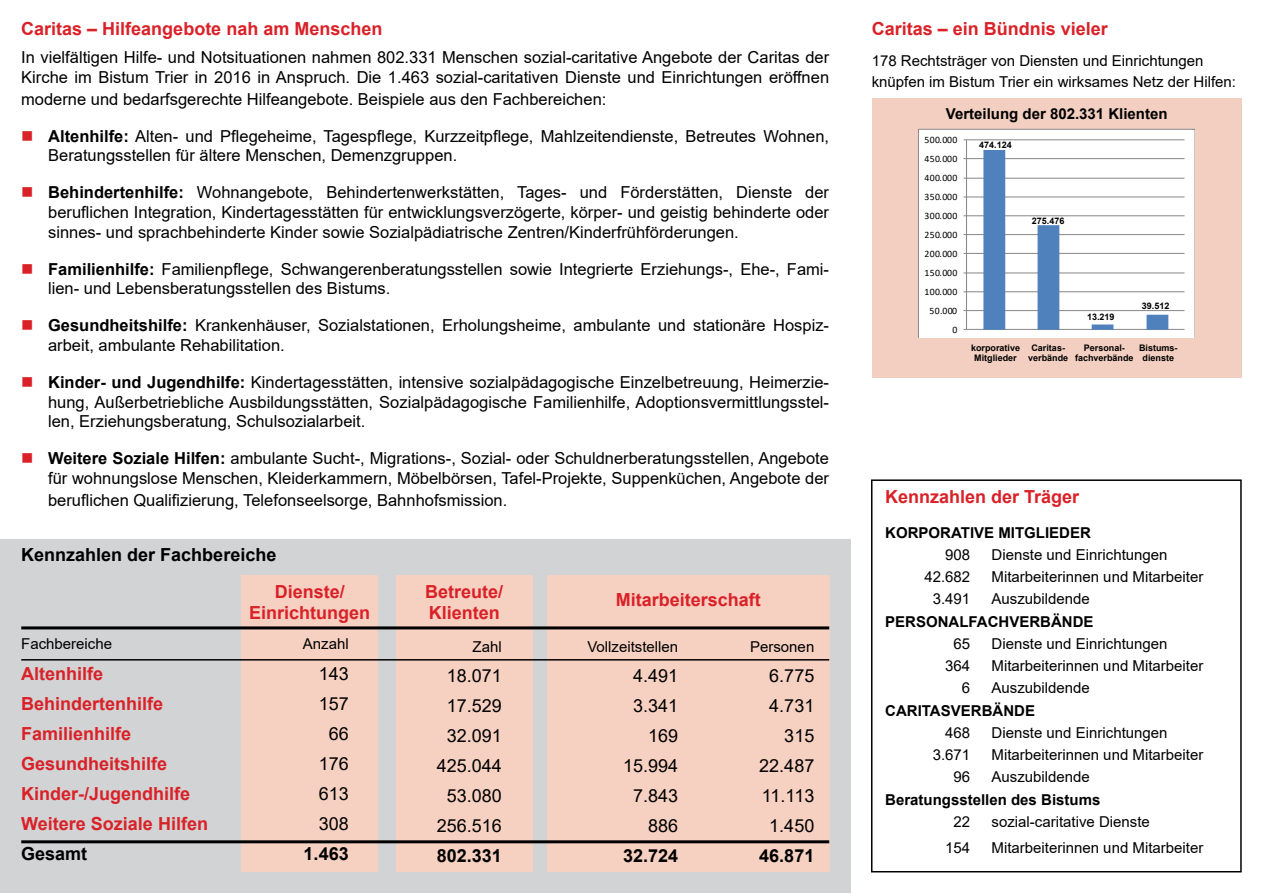
<style>
.page{position:relative;width:1263px;height:893px;background:#fff}
.page>*{position:absolute;margin:0;border:0;box-sizing:border-box;transform-origin:0 0}
.t1{font:700 18px/30.2px "Arial";color:#da2128}
.t2{font:18px/30.2px "Arial";color:#000;text-align:center}
.t3{font:700 18px "Arial";color:#000}
.t4{font:16.5px/19.8px "Arial";color:#000}
.t5{font:15px/21.6px "Arial";color:#000}
.t6{font:700 15px "Arial";color:#000}
.t7{font:9.75px "Calibri";letter-spacing:.03em;color:#000}
.t8{font:700 9px/10.8px "Arial";color:#000;text-align:center}
.s1{font-weight:700}
</style>
<div class="page">
<div style="left:872px;top:98px;width:370px;height:279px;background:#f3cfc1"></div>
<div style="left:0;top:539px;width:850px;height:354px;background:#d1d3d4"></div>
<div style="left:242px;top:575px;width:136px;height:297px;background:#f6d0c1"></div>
<div style="left:547px;top:575px;width:282px;height:297px;background:#f6d0c1"></div>
<div style="left:396px;top:575px;width:136px;height:297px;background:#f6d0c1"></div>
<hr style="left:21px;top:626px;width:808px;height:3px;background:#000">
<hr style="left:21px;top:840px;width:808px;height:3px;background:#000">
<hr style="left:21px;top:659px;width:808px;height:2px;background:#000">
<div style="left:871px;top:479px;width:371px;height:393px;border:2px solid #000"></div>
<svg style="left:918px;top:129px;width:277px;height:208px;background:#e4eaf1"></svg>
<div style="left:976px;top:141px;width:39px;height:7px;background:#fff"></div>
<p class="t1" style="left:21px;top:14px;width:363px">Caritas – Hilfeangebote nah am Menschen</p>
<p class="t4" style="left:21px;top:48px;width:809px">In vielfältigen Hilfe- und Notsituationen nahmen 802.331 Menschen sozial-caritative Angebote der Caritas der<br>Kirche im Bistum Trier in 2016 in Anspruch. Die 1.463 sozial-caritativen Dienste und Einrichtungen eröffnen</p>
<p class="t4" style="left:21px;top:89px;width:587px">moderne und bedarfsgerechte Hilfeangebote. Beispiele aus den Fachbereichen:</p>
<p class="t4" style="left:48px;top:126px;width:782px"><span class="s1">Altenhilfe:</span> Alten- und Pflegeheime, Tagespflege, Kurzzeitpflege, Mahlzeitendienste, Betreutes Wohnen,<br>Beratungsstellen für ältere Menschen, Demenzgruppen.</p>
<p class="t4" style="left:48px;top:182px;width:782px;text-align:justify"><span class="s1">Behindertenhilfe:</span> Wohnangebote, Behindertenwerkstätten, Tages- und Förderstätten, Dienste der beruflichen Integration, Kindertagesstätten für entwicklungsverzögerte, körper- und geistig behinderte oder sinnes- und sprachbehinderte Kinder sowie Sozialpädiatrische Zentren/Kinderfrühförderungen.</p>
<p class="t4" style="left:48px;top:259px;width:782px"><span class="s1">Familienhilfe:</span> Familienpflege, Schwangerenberatungsstellen sowie Integrierte Erziehungs-, Ehe-, Fami&shy;lien- und Lebensberatungsstellen des Bistums.</p>
<p class="t4" style="left:48px;top:315px;width:782px"><span class="s1">Gesundheitshilfe:</span> Krankenhäuser, Sozialstationen, Erholungsheime, ambulante und stationäre Hospiz&shy;arbeit, ambulante Rehabilitation.</p>
<p class="t4" style="left:48px;top:372px;width:782px;text-align:justify"><span class="s1">Kinder- und Jugendhilfe:</span> Kindertagesstätten, intensive sozialpädagogische Einzelbetreuung, Heimerzie&shy;hung, Außerbetriebliche Ausbildungsstätten, Sozialpädagogische Familienhilfe, Adoptionsvermittlungsstel&shy;len, Erziehungsberatung, Schulsozialarbeit.</p>
<p class="t4" style="left:48px;top:448px;width:782px"><span class="s1">Weitere Soziale Hilfen:</span> ambulante Sucht-, Migrations-, Sozial- oder Schuldnerberatungsstellen, Angebote für wohnungslose Menschen, Kleiderkammern, Möbelbörsen, Tafel-Projekte, Suppenküchen, Angebote der</p>
<p class="t4" style="left:48px;top:490px;width:461px">beruflichen Qualifizierung, Telefonseelsorge, Bahnhofsmission.</p>
<p class="t3" style="left:21px;top:542px;width:257px">Kennzahlen der Fachbereiche</p>
<p class="t1" style="left:249px;top:581px;width:123px;line-height:21.6px;text-align:center">Dienste/<br>Einrichtungen</p>
<p class="t1" style="left:425px;top:581px;width:80px;line-height:21.6px">Betreute/<br>Klienten</p>
<p class="t1" style="left:616px;top:585px;width:147px">Mitarbeiterschaft</p>
<p class="t5" style="left:21px;top:633px;width:92px">Fachbereiche</p>
<p class="t1" style="left:21px;top:658px;width:188px">Altenhilfe<br>Behindertenhilfe<br>Familienhilfe<br>Gesundheitshilfe<br>Kinder-/Jugendhilfe<br>Weitere Soziale Hilfen</p>
<p class="t3" style="left:21px;top:841px;width:68px">Gesamt</p>
<p class="t5" style="left:303px;top:633px;width:47px">Anzahl</p>
<p class="t2" style="left:319px;top:658px;width:32px">143<br>157<br>66<br>176<br>613<br>308</p>
<p class="t3" style="left:304px;top:841px;width:47px">1.463</p>
<p class="t5" style="left:473px;top:635px;width:31px">Zahl</p>
<p class="t2" style="left:437px;top:660px;width:67px">18.071<br>17.529<br>32.091<br>425.044<br>53.080<br>256.516</p>
<p class="t3" style="left:437px;top:843px;width:67px">802.331</p>
<p class="t5" style="left:587px;top:635px;width:92px">Vollzeitstellen</p>
<p class="t5" style="left:750px;top:635px;width:66px">Personen</p>
<p class="t2" style="left:633px;top:660px;width:47px">4.491</p>
<p class="t2" style="left:769px;top:660px;width:47px">6.775</p>
<p class="t2" style="left:633px;top:690px;width:47px">3.341</p>
<p class="t2" style="left:769px;top:690px;width:47px">4.731</p>
<p class="t2" style="left:648px;top:720px;width:32px">169</p>
<p class="t2" style="left:784px;top:720px;width:32px">315</p>
<p class="t2" style="left:623px;top:750px;width:57px">15.994</p>
<p class="t2" style="left:759px;top:750px;width:57px">22.487</p>
<p class="t2" style="left:633px;top:781px;width:47px">7.843</p>
<p class="t2" style="left:762px;top:781px;width:54px">11.113</p>
<p class="t2" style="left:648px;top:811px;width:32px">886</p>
<p class="t2" style="left:769px;top:811px;width:47px">1.450</p>
<p class="t3" style="left:623px;top:843px;width:57px">32.724</p>
<p class="t3" style="left:759px;top:843px;width:57px">46.871</p>
<p class="t1" style="left:872px;top:14px;width:238px">Caritas – ein Bündnis vieler</p>
<p class="t5" style="left:872px;top:50px;width:366px">178 Rechtsträger von Diensten und Einrichtungen knüpfen im Bistum Trier ein wirksames Netz der Hilfen:</p>
<p class="t6" style="left:946px;top:103px;width:223px">Verteilung der 802.331 Klienten</p>
<p class="t7" style="left:924px;top:133px;width:34px">500.000</p>
<p class="t7" style="left:924px;top:152px;width:34px">450.000</p>
<p class="t7" style="left:924px;top:171px;width:34px">400.000</p>
<p class="t7" style="left:924px;top:190px;width:34px">350.000</p>
<p class="t7" style="left:924px;top:209px;width:34px">300.000</p>
<p class="t7" style="left:924px;top:228px;width:34px">250.000</p>
<p class="t7" style="left:924px;top:247px;width:34px">200.000</p>
<p class="t7" style="left:924px;top:266px;width:34px">150.000</p>
<p class="t7" style="left:924px;top:285px;width:34px">100.000</p>
<p class="t7" style="left:930px;top:304px;width:29px">50.000</p>
<p class="t7" style="left:952px;top:323px;width:6px">0</p>
<p class="t8" style="left:979px;top:139px;width:34px">474.124</p>
<p class="t8" style="left:1032px;top:215px;width:34px">275.476</p>
<p class="t8" style="left:1087px;top:311px;width:29px">13.219</p>
<p class="t8" style="left:1142px;top:301px;width:29px">39.512</p>
<p class="t8" style="left:971px;top:342px;width:51px">korporative<br>Mitglieder</p>
<p class="t8" style="left:1028px;top:342px;width:42px">Caritas&shy;verbände</p>
<p class="t8" style="left:1075px;top:342px;width:60px">Personal&shy;fachverbände</p>
<p class="t8" style="left:1139px;top:342px;width:40px">Bistums&shy;dienste</p>
<p class="t1" style="left:885px;top:481px;width:196px">Kennzahlen der Träger</p>
<p class="t6" style="left:885px;top:522px;width:207px">KORPORATIVE MITGLIEDER</p>
<p class="t5" style="left:945px;top:544px;width:27px">908</p>
<p class="t5" style="left:991px;top:544px;width:177px">Dienste und Einrichtungen</p>
<p class="t5" style="left:924px;top:566px;width:47px">42.682</p>
<p class="t5" style="left:991px;top:566px;width:213px">Mitarbeiterinnen und Mitarbeiter</p>
<p class="t5" style="left:933px;top:588px;width:39px">3.491</p>
<p class="t5" style="left:991px;top:588px;width:100px">Auszubildende</p>
<p class="t6" style="left:885px;top:611px;width:210px">PERSONALFACHVERBÄNDE</p>
<p class="t5" style="left:954px;top:633px;width:18px">65</p>
<p class="t5" style="left:991px;top:633px;width:177px">Dienste und Einrichtungen</p>
<p class="t5" style="left:945px;top:655px;width:27px">364</p>
<p class="t5" style="left:991px;top:655px;width:213px">Mitarbeiterinnen und Mitarbeiter</p>
<p class="t5" style="left:962px;top:677px;width:10px">6</p>
<p class="t5" style="left:991px;top:677px;width:100px">Auszubildende</p>
<p class="t6" style="left:885px;top:700px;width:151px">CARITASVERBÄNDE</p>
<p class="t5" style="left:945px;top:722px;width:27px">468</p>
<p class="t5" style="left:991px;top:722px;width:177px">Dienste und Einrichtungen</p>
<p class="t5" style="left:933px;top:744px;width:39px">3.671</p>
<p class="t5" style="left:991px;top:744px;width:213px">Mitarbeiterinnen und Mitarbeiter</p>
<p class="t5" style="left:954px;top:766px;width:18px">96</p>
<p class="t5" style="left:991px;top:766px;width:100px">Auszubildende</p>
<p class="t6" style="left:885px;top:789px;width:217px">Beratungsstellen des Bistums</p>
<p class="t5" style="left:954px;top:811px;width:18px">22</p>
<p class="t5" style="left:991px;top:811px;width:160px">sozial-caritative Dienste</p>
<p class="t5" style="left:945px;top:836px;width:27px">154</p>
<p class="t5" style="left:991px;top:836px;width:213px">Mitarbeiterinnen und Mitarbeiter</p>
</div>
